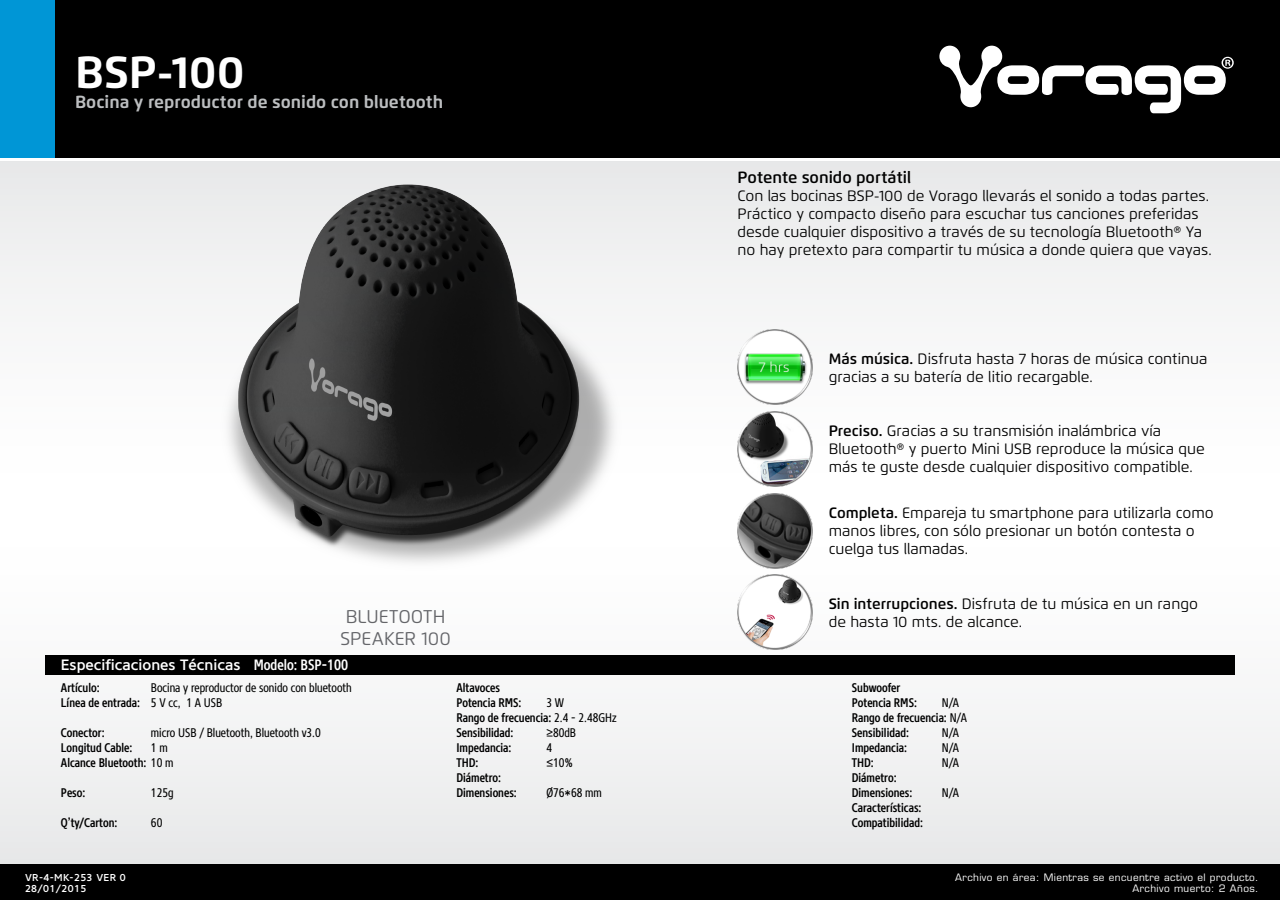
<style>
.page{position:relative;width:1280px;height:900px;background:#fff}
.page>*{position:absolute;margin:0;border:0;box-sizing:border-box;transform-origin:0 0}
.t1{font:700 45px "Flexo";color:#fff}
.t2{font:18.38px "Flexo";color:#646569}
.t3{font:700 17.5px "Flexo";color:#bcbec0}
.t4{font:600 16.25px "Flexo";color:#000}
.t5{font:15px/18px "Flexo";color:#000}
.t6{font:500 15px "Core Sans N55";color:#fff}
.t7{font:500 15px "Core Sans N57 Cn";color:#fff}
.t8{font:500 12.5px/15px "Core Sans N57 Cn";color:#000}
.t9{font:12.5px "Core Sans N47 Cn";color:#000}
.t10{font:10px/11.2px "Eurostile LT Std";letter-spacing:.04em;color:#fff;text-align:right}
.t11{font:500 10px/11.2px "Core Sans N55";letter-spacing:.04em;color:#fff}
.s1{font-weight:600}
.s2{font-family:"Core Sans N47 Cn";font-weight:400}
</style>
<div class="page">
<div style="left:0;top:0;width:1280px;height:158px;background:#000"></div>
<div style="left:0;top:864px;width:1280px;height:36px;background:#000"></div>
<div style="left:0;top:161px;width:1280px;height:703px;background:linear-gradient(to right,#f2f3f3,#f5f6f6)"></div>
<svg style="left:939px;top:46px;width:295px;height:67px"></svg>
<div style="left:0;top:0;width:54px;height:158px;background:#0096d6"></div>
<div style="left:45px;top:655px;width:1190px;height:20px;background:#000"></div>
<img style="left:738px;top:575px;width:74px;height:75px">
<img style="left:738px;top:330px;width:74px;height:75px">
<img style="left:738px;top:411px;width:74px;height:75px">
<img style="left:738px;top:493px;width:74px;height:75px">
<img style="left:148px;top:165px;width:494px;height:435px">
<h1 class="t1" style="left:75px;top:45px;width:171px">BSP-100</h1>
<p class="t3" style="left:75px;top:91px;width:370px">Bocina y reproductor de sonido con bluetooth</p>
<p class="t4" style="left:738px;top:167px;width:175px">Potente sonido portátil</p>
<p class="t5" style="left:738px;top:187px;width:476px">Con las bocinas BSP-100 de Vorago llevarás el sonido a todas partes.<br>Práctico y compacto diseño para escuchar tus canciones preferidas desde cualquier dispositivo a través de su tecnología Bluetooth® Ya no hay pretexto para compartir tu música a donde quiera que vayas.</p>
<p class="t5" style="left:829px;top:350px;width:380px"><span class="s1">Más música.</span> Disfruta hasta 7 horas de música continua gracias a su batería de litio recargable.</p>
<p class="t5" style="left:829px;top:422px;width:378px"><span class="s1">Preciso.</span> Gracias a su transmisión inalámbrica vía<br>Bluetooth® y puerto Mini USB reproduce la música que más te guste desde cualquier dispositivo compatible.</p>
<p class="t5" style="left:829px;top:504px;width:387px"><span class="s1">Completa.</span> Empareja tu smartphone para utilizarla como manos libres, con sólo presionar un botón contesta o cuelga tus llamadas.</p>
<p class="t6" style="left:61px;top:655px;width:181px">Especificaciones Técnicas</p>
<p class="t5" style="left:829px;top:595px;width:371px"><span class="s1">Sin interrupciones.</span> Disfruta de tu música en un rango</p>
<p class="t2" style="left:346px;top:606px;width:101px">BLUETOOTH</p>
<p class="t5" style="left:829px;top:613px;width:195px">de hasta 10 mts. de alcance.</p>
<p class="t2" style="left:340px;top:628px;width:112px">SPEAKER 100</p>
<p class="t7" style="left:254px;top:655px;width:96px">Modelo: BSP-100</p>
<p class="t8" style="left:61px;top:680px;width:40px">Artículo:</p>
<p class="t9" style="left:151px;top:679px;width:202px">Bocina y reproductor de sonido con bluetooth</p>
<p class="t8" style="left:61px;top:695px;width:163px">Línea de entrada: <span class="s2">5 V cc, 1 A USB</span></p>
<p class="t8" style="left:61px;top:725px;width:45px">Conector:</p>
<p class="t9" style="left:151px;top:724px;width:171px">micro USB / Bluetooth, Bluetooth v3.0</p>
<p class="t8" style="left:61px;top:740px;width:73px">Longitud Cable:</p>
<p class="t9" style="left:151px;top:739px;width:18px">1 m</p>
<p class="t8" style="left:61px;top:755px;width:114px">Alcance Bluetooth: <span class="s2">10 m</span></p>
<p class="t8" style="left:61px;top:785px;width:26px">Peso:</p>
<p class="t9" style="left:151px;top:784px;width:24px">125g</p>
<p class="t8" style="left:61px;top:815px;width:58px">Q’ty/Carton:</p>
<p class="t9" style="left:151px;top:814px;width:13px">60</p>
<p class="t11" style="left:25px;top:871px;width:102px">VR-4-MK-253 VER 0<br>28/01/2015</p>
<p class="t8" style="left:456px;top:680px;width:67px">Altavoces<br>Potencia RMS:</p>
<p class="t9" style="left:546px;top:694px;width:19px">3 W</p>
<p class="t8" style="left:456px;top:710px;width:162px">Rango de frecuencia: <span class="s2">2.4 - 2.48GHz<br></span>Sensibilidad:</p>
<p class="t9" style="left:546px;top:724px;width:31px">≥80dB</p>
<p class="t8" style="left:456px;top:740px;width:57px">Impedancia:</p>
<p class="t9" style="left:546px;top:739px;width:7px">4</p>
<p class="t8" style="left:456px;top:755px;width:24px">THD:</p>
<p class="t9" style="left:546px;top:754px;width:28px">≤10%</p>
<p class="t8" style="left:456px;top:770px;width:62px">Diámetro:<br>Dimensiones:</p>
<p class="t9" style="left:546px;top:784px;width:57px">Ø76*68 mm</p>
<p class="t8" style="left:852px;top:680px;width:67px">Subwoofer<br>Potencia RMS:</p>
<p class="t9" style="left:942px;top:694px;width:19px">N/A</p>
<p class="t8" style="left:852px;top:710px;width:117px">Rango de frecuencia: <span class="s2">N/A<br></span>Sensibilidad:</p>
<p class="t9" style="left:942px;top:724px;width:19px">N/A</p>
<p class="t8" style="left:852px;top:740px;width:57px">Impedancia:</p>
<p class="t9" style="left:942px;top:739px;width:19px">N/A</p>
<p class="t8" style="left:852px;top:755px;width:24px">THD:</p>
<p class="t9" style="left:942px;top:754px;width:19px">N/A</p>
<p class="t8" style="left:852px;top:770px;width:62px">Diámetro:<br>Dimensiones:</p>
<p class="t9" style="left:942px;top:784px;width:19px">N/A</p>
<p class="t8" style="left:852px;top:800px;width:73px">Características:<br>Compatibilidad:</p>
<p class="t10" style="left:955px;top:871px;width:305px">Archivo en área: Mientras se encuentre activo el producto.<br>Archivo muerto: 2 Años.</p>
</div>
